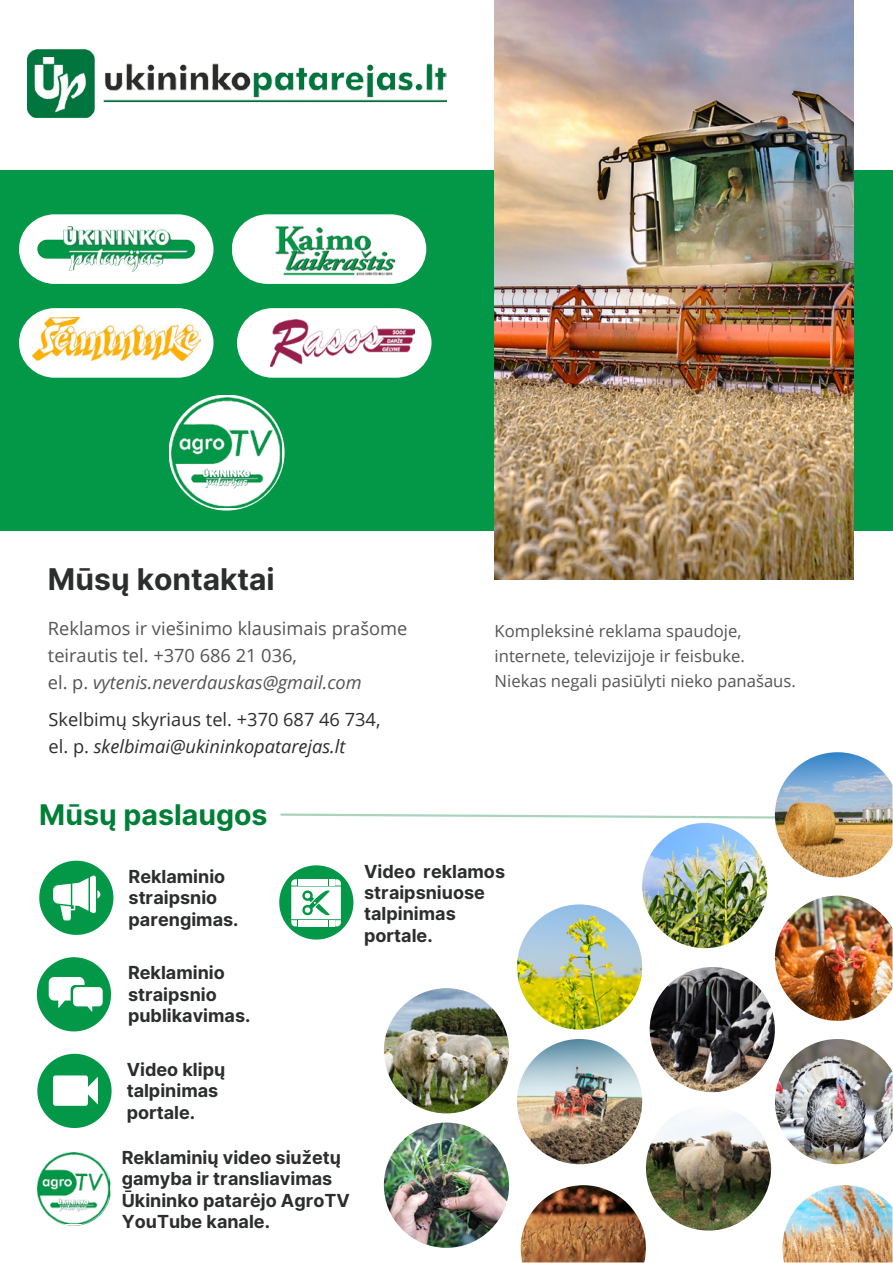
<style>
.page{position:relative;width:893px;height:1263px;background:#fff}
.page>*{position:absolute;margin:0;border:0;box-sizing:border-box;transform-origin:0 0}
.t1{font:700 30px "Inter";color:#2c2d2d}
.t2{font:700 28.5px "Inter";color:#008037}
.t3{font:18.3px/27px "Open Sans";color:#545454}
.t4{font:18.3px/27px "Open Sans";color:#2c2d2d}
.t5{font:700 18px/21.3px "Inter";color:#2c2d2d}
.t6{font:16.65px/24.8px "Open Sans";color:#545454}
.s1{font-style:italic}
</style>
<div class="page">
<div style="left:0;top:171px;width:892px;height:360px;background:#029848"></div>
<img style="left:171px;top:397px;width:111px;height:111px">
<img style="left:495px;top:0;width:358px;height:580px">
<svg style="left:19px;top:214px;width:194px;height:70px"></svg>
<img style="left:37px;top:226px;width:114px;height:46px">
<svg style="left:19px;top:308px;width:194px;height:70px"></svg>
<svg style="left:232px;top:214px;width:194px;height:70px"></svg>
<img style="left:273px;top:220px;width:124px;height:58px">
<img style="left:27px;top:49px;width:419px;height:68px">
<svg style="left:237px;top:308px;width:194px;height:70px;background:#d4ede0"></svg>
<img style="left:270px;top:319px;width:144px;height:47px">
<svg style="left:39px;top:861px;width:74px;height:74px"></svg>
<svg style="left:37px;top:1054px;width:75px;height:74px"></svg>
<svg style="left:37px;top:957px;width:74px;height:74px"></svg>
<svg style="left:279px;top:865px;width:75px;height:75px"></svg>
<svg style="left:280px;top:813px;width:495px;height:6px"></svg>
<img style="left:650px;top:967px;width:125px;height:125px;border-radius:63px">
<img style="left:775px;top:752px;width:117px;height:125px">
<img style="left:775px;top:896px;width:117px;height:125px">
<img style="left:646px;top:1105px;width:125px;height:125px;border-radius:63px">
<img style="left:517px;top:1039px;width:125px;height:125px;border-radius:63px">
<img style="left:521px;top:1185px;width:125px;height:77px">
<img style="left:782px;top:1185px;width:110px;height:77px">
<img style="left:384px;top:1122px;width:125px;height:126px;border-radius:63px">
<img style="left:384px;top:988px;width:125px;height:125px;border-radius:63px">
<img style="left:775px;top:1039px;width:117px;height:125px">
<img style="left:642px;top:823px;width:125px;height:125px;border-radius:63px">
<img style="left:517px;top:904px;width:125px;height:126px;border-radius:63px">
<svg style="left:36px;top:1151px;width:75px;height:75px"></svg>
<img style="left:38px;top:1152px;width:71px;height:72px">
<img style="left:33px;top:318px;width:167px;height:43px">
<p class="t1" style="left:48px;top:557px;width:228px">Mūsų kontaktai</p>
<p class="t3" style="left:48px;top:614px;width:361px">Reklamos ir viešinimo klausimais prašome teirautis tel. +370 686 21 036,<br>el. p. <span class="s1">vytenis.neverdauskas@gmail.com</span></p>
<p class="t4" style="left:49px;top:706px;width:333px">Skelbimų skyriaus tel. +370 687 46 734, el. p. <span class="s1">skelbimai@ukininkopatarejas.lt</span></p>
<p class="t2" style="left:39px;top:793px;width:230px">Mūsų paslaugos</p>
<p class="t6" style="left:495px;top:618px;width:303px">Kompleksinė reklama spaudoje, internete, televizijoje ir feisbuke.<br>Niekas negali pasiūlyti nieko panašaus.</p>
<p class="t5" style="left:129px;top:866px;width:112px">Reklaminio straipsnio parengimas.</p>
<p class="t5" style="left:128px;top:963px;width:124px">Reklaminio straipsnio publikavimas.</p>
<p class="t5" style="left:127px;top:1059px;width:100px">Video klipų talpinimas portale.</p>
<p class="t5" style="left:122px;top:1147px;width:230px">Reklaminių video siužetų gamyba ir transliavimas<br>Ūkininko patarėjo AgroTV<br>YouTube kanale.</p>
<p class="t5" style="left:364px;top:861px;width:142px">Video reklamos straipsniuose talpinimas portale.</p>
</div>
